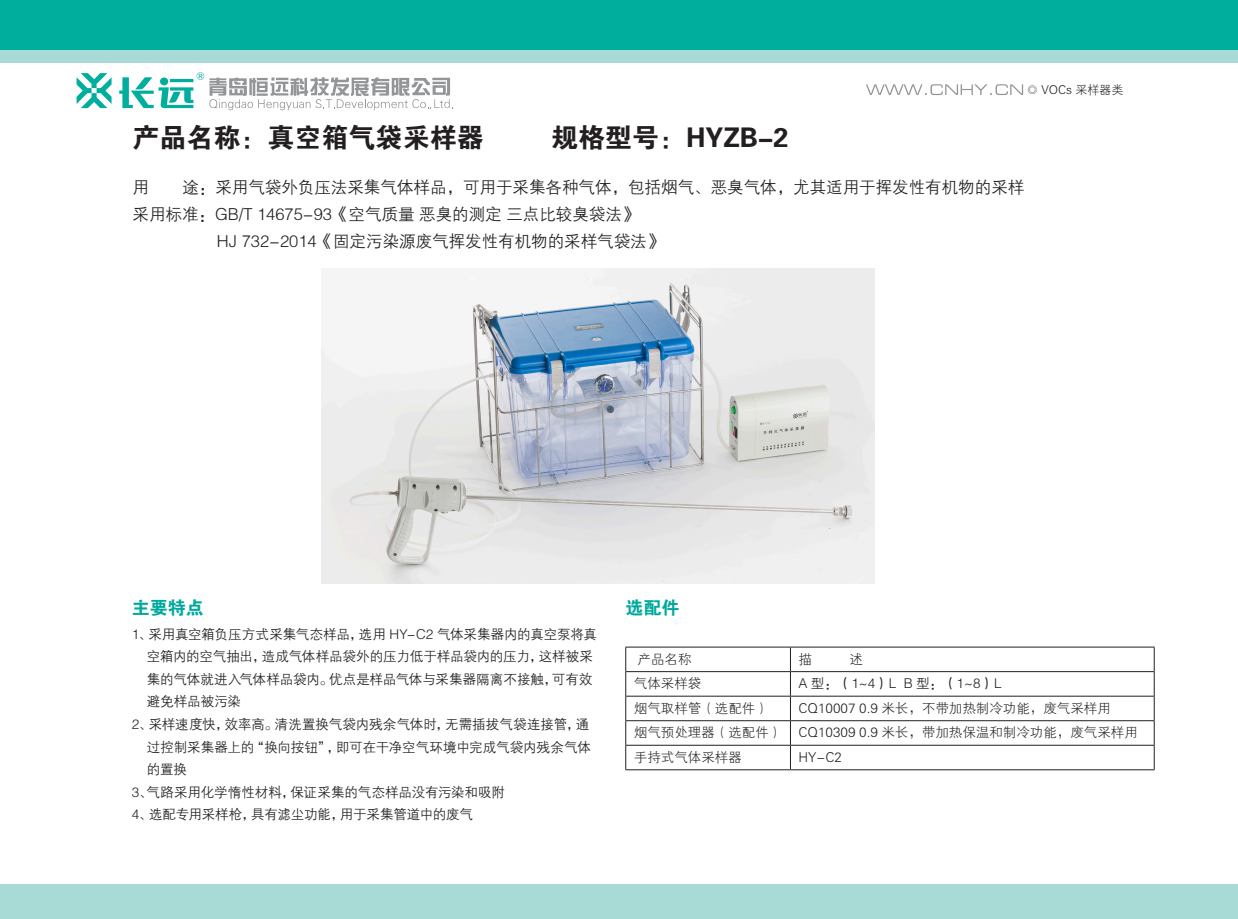
<style>
.page{position:relative;width:1238px;height:919px;background:#fff}
.page>*{position:absolute;margin:0;border:0;box-sizing:border-box;transform-origin:0 0}
.t1{font:27px "FZDHTJW GB1 0";color:#231f20}
.t2{font:18px "FZDHTJW GB1 0";color:#00a99d}
.t3{font:16.5px "FZZDXJW GB1 0";color:#231f20}
.t4{font:13.5px "FZZDXJW GB1 0";letter-spacing:-.005em;color:#231f20}
.t5{font:13.5px "FZXH1 JW GB1 0";color:#231f20}
.t6{font:12px "FZXH1 JW GB1 0";color:#231f20}
</style>
<div class="page">
<div style="left:0;top:0;width:1237px;height:51px;background:#00ae9d"></div>
<svg style="left:77px;top:73px;width:35px;height:35px"></svg>
<svg style="left:119px;top:72px;width:331px;height:38px"></svg>
<div style="left:0;top:51px;width:1237px;height:12px;background:#a9dbd6"></div>
<div style="left:0;top:884px;width:1237px;height:34px;background:#a9dbd6"></div>
<svg style="left:866px;top:84px;width:157px;height:11px"></svg>
<img style="left:322px;top:268px;width:552px;height:315px">
<hr style="left:625px;top:646px;width:165px;height:1px;background:#231f20">
<hr style="left:790px;top:646px;width:364px;height:1px;background:#231f20">
<hr style="left:625px;top:671px;width:165px;height:1px;background:#231f20">
<hr style="left:790px;top:671px;width:364px;height:1px;background:#231f20">
<hr style="left:625px;top:695px;width:165px;height:1px;background:#231f20">
<hr style="left:790px;top:695px;width:364px;height:1px;background:#231f20">
<hr style="left:625px;top:720px;width:165px;height:1px;background:#231f20">
<hr style="left:790px;top:720px;width:364px;height:1px;background:#231f20">
<hr style="left:625px;top:744px;width:165px;height:1px;background:#231f20">
<svg style="left:625px;top:647px;width:1px;height:122px"></svg>
<hr style="left:790px;top:744px;width:364px;height:1px;background:#231f20">
<svg style="left:790px;top:647px;width:1px;height:122px"></svg>
<svg style="left:1153px;top:647px;width:1px;height:122px"></svg>
<hr style="left:625px;top:769px;width:165px;height:1px;background:#231f20">
<hr style="left:790px;top:769px;width:364px;height:1px;background:#231f20">
<p class="t6" style="left:1026px;top:83px;width:98px">◎ VOCs 采样器类</p>
<p class="t1" style="left:132px;top:122px;width:352px">产品名称：真空箱气袋采样器</p>
<p class="t1" style="left:551px;top:122px;width:239px">规格型号：HYZB-2</p>
<p class="t3" style="left:132px;top:178px;width:18px">用</p>
<p class="t3" style="left:182px;top:178px;width:843px">途：采用气袋外负压法采集气体样品，可用于采集各种气体，包括烟气、恶臭气体，尤其适用于挥发性有机物的采样</p>
<p class="t3" style="left:132px;top:205px;width:507px">采用标准：GB/T 14675-93《空气质量 恶臭的测定 三点比较臭袋法》</p>
<p class="t3" style="left:217px;top:232px;width:448px">HJ 732-2014《固定污染源废气挥发性有机物的采样气袋法》</p>
<p class="t2" style="left:132px;top:598px;width:73px">主要特点</p>
<p class="t4" style="left:132px;top:627px;width:466px">1、采用真空箱负压方式采集气态样品，选用 HY-C2 气体采集器内的真空泵将真</p>
<p class="t4" style="left:147px;top:649px;width:448px">空箱内的空气抽出，造成气体样品袋外的压力低于样品袋内的压力，这样被采</p>
<p class="t4" style="left:147px;top:672px;width:447px">集的气体就进入气体样品袋内。优点是样品气体与采集器隔离不接触，可有效</p>
<p class="t4" style="left:147px;top:694px;width:96px">避免样品被污染</p>
<p class="t4" style="left:132px;top:717px;width:459px">2、采样速度快，效率高。清洗置换气袋内残余气体时，无需插拔气袋连接管，通</p>
<p class="t4" style="left:147px;top:739px;width:445px">过控制采集器上的“换向按钮”，即可在干净空气环境中完成气袋内残余气体</p>
<p class="t4" style="left:147px;top:762px;width:42px">的置换</p>
<p class="t4" style="left:132px;top:784px;width:374px">3、气路采用化学惰性材料，保证采集的气态样品没有污染和吸附</p>
<p class="t4" style="left:132px;top:807px;width:342px">4、选配专用采样枪，具有滤尘功能，用于采集管道中的废气</p>
<p class="t2" style="left:625px;top:598px;width:55px">选配件</p>
<p class="t5" style="left:637px;top:651px;width:55px">产品名称</p>
<p class="t5" style="left:798px;top:651px;width:15px">描</p>
<p class="t5" style="left:849px;top:651px;width:15px">述</p>
<p class="t5" style="left:634px;top:676px;width:69px">气体采样袋</p>
<p class="t4" style="left:798px;top:676px;width:204px">A 型：（1~4）L B 型：（1~8）L</p>
<p class="t5" style="left:634px;top:700px;width:137px">烟气取样管（选配件）</p>
<p class="t5" style="left:798px;top:700px;width:314px">CQ10007 0.9 米长，不带加热制冷功能，废气采样用</p>
<p class="t5" style="left:634px;top:725px;width:150px">烟气预处理器（选配件）</p>
<p class="t5" style="left:798px;top:725px;width:341px">CQ10309 0.9 米长，带加热保温和制冷功能，废气采样用</p>
<p class="t5" style="left:634px;top:749px;width:109px">手持式气体采样器</p>
<p class="t5" style="left:798px;top:749px;width:45px">HY-C2</p>
</div>
